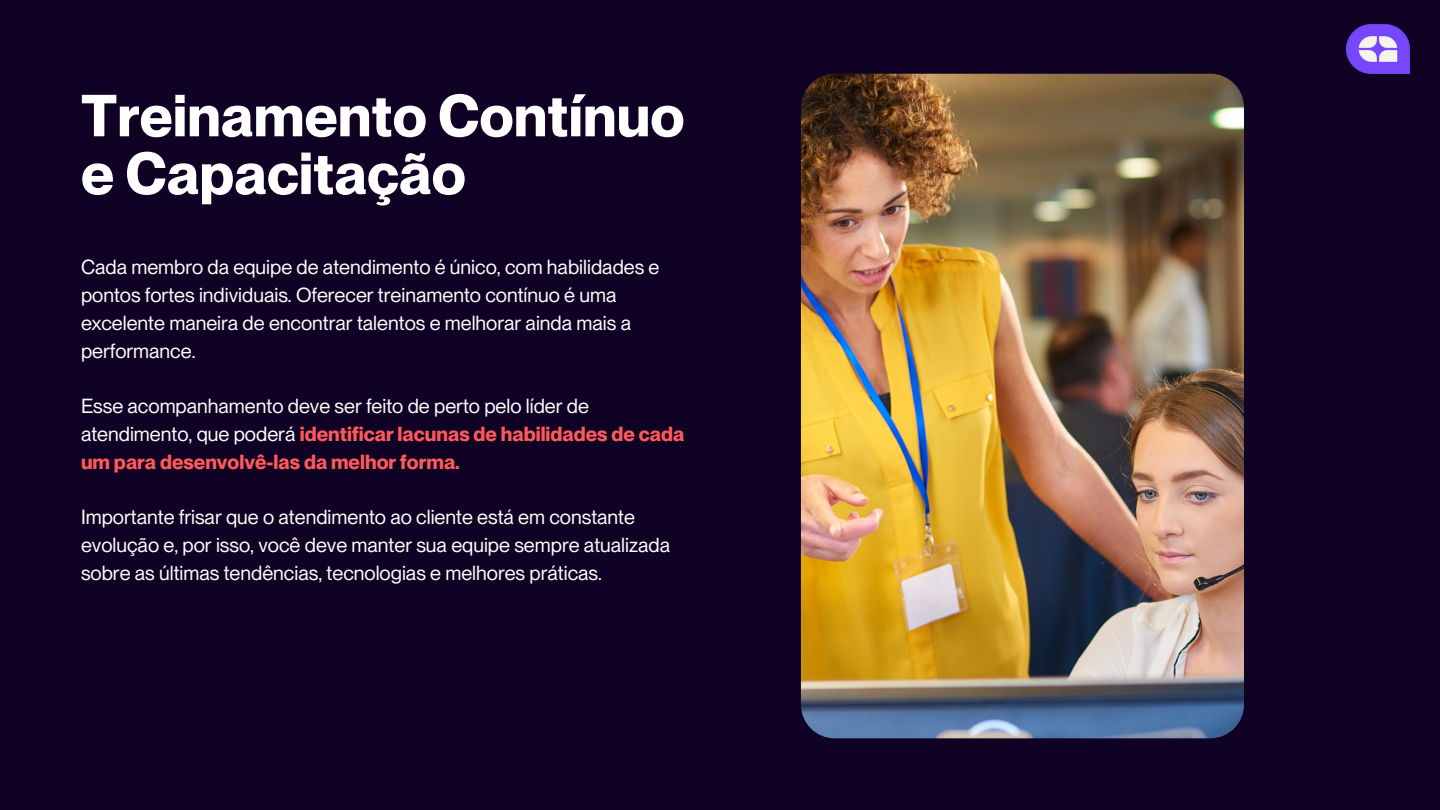
<style>
.page{position:relative;width:1440px;height:810px;background:#0f0224}
.page>*{position:absolute;margin:0;border:0;box-sizing:border-box;transform-origin:0 0}
.t1{font:700 58px/57.8px "PP Neue Montreal";color:#fff}
.t2{font:20px/27.8px "PP Neue Montreal";color:#fff}
.t3{font:700 20px/27.8px "PP Neue Montreal";color:#ff5959}
.s1{font-weight:400;color:#fff}
</style>
<div class="page">
<img style="left:1347px;top:24px;width:63px;height:50px">
<img style="left:801px;top:74px;width:443px;height:664px;border-radius:34px">
<p class="t1" style="left:81px;top:87px;width:605px">Treinamento Contínuo e Capacitação</p>
<p class="t2" style="left:81px;top:253px;width:580px">Cada membro da equipe de atendimento é único, com habilidades e pontos fortes individuais. Oferecer treinamento contínuo é uma excelente maneira de encontrar talentos e melhorar ainda mais a performance.</p>
<p class="t3" style="left:81px;top:392px;width:605px"><span class="s1">Esse acompanhamento deve ser feito de perto pelo líder de atendimento, que poderá</span> identificar lacunas de habilidades de cada um para desenvolvê-las da melhor forma.</p>
<p class="t2" style="left:81px;top:503px;width:591px">Importante frisar que o atendimento ao cliente está em constante evolução e, por isso, você deve manter sua equipe sempre atualizada sobre as últimas tendências, tecnologias e melhores práticas.</p>
</div>
